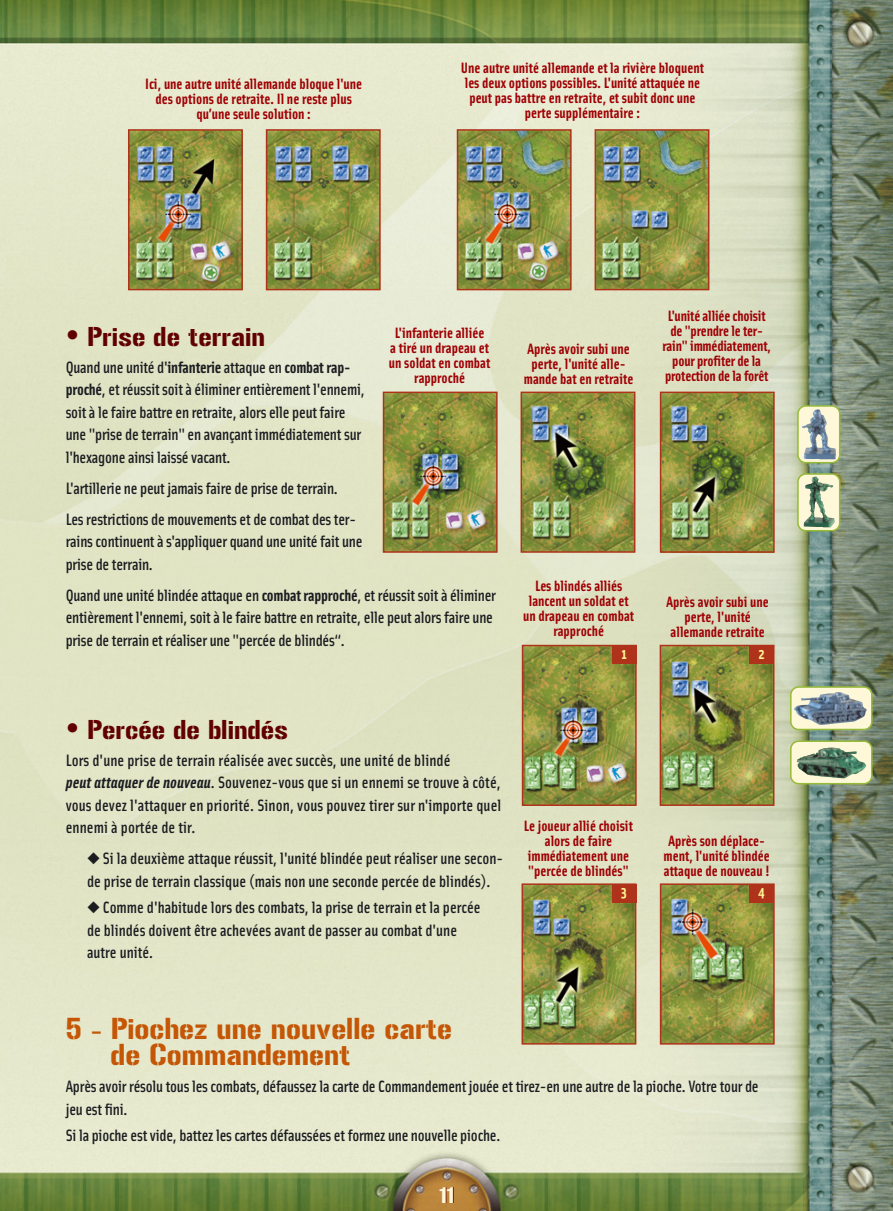
<style>
.page{position:relative;width:893px;height:1211px;background:#fff}
.page>*{position:absolute;margin:0;border:0;box-sizing:border-box;transform-origin:0 0}
.t1{font:30px/26.7px "Gunplay";color:#c45605}
.t2{font:27px "Gunplay";color:#610000}
.t3{font:22.5px "Gunplay";color:#fff8d8}
.t4{font:500 16.5px/22.5px "Solex";letter-spacing:-.015em;color:#1b1c20}
.t5{font:500 16.5px/22.5px "Solex";letter-spacing:.005em;color:#1b1c20}
.t6{font:700 15px/15px "Solex";color:#9f0004;text-align:center}
.t7{font:700 15px "Solex";color:#fff594}
.s1{font-weight:700}
.s2{font-weight:700;font-style:italic}
</style>
<div class="page">
<img style="left:0;top:0;width:892px;height:1210px">
<img style="left:269px;top:132px;width:108px;height:155px">
<div style="left:266px;top:129px;width:114px;height:161px;border:2px solid #af321b"></div>
<img style="left:131px;top:132px;width:109px;height:155px">
<div style="left:128px;top:129px;width:115px;height:161px;border:2px solid #af321b"></div>
<img style="left:523px;top:394px;width:109px;height:156px">
<div style="left:520px;top:391px;width:115px;height:162px;border:2px solid #af321b"></div>
<img style="left:386px;top:394px;width:108px;height:156px">
<div style="left:383px;top:391px;width:114px;height:162px;border:2px solid #af321b"></div>
<img style="left:662px;top:394px;width:109px;height:156px">
<div style="left:659px;top:391px;width:115px;height:162px;border:2px solid #af321b"></div>
<img style="left:662px;top:648px;width:109px;height:155px">
<div style="left:659px;top:645px;width:115px;height:161px;border:2px solid #af321b"></div>
<img style="left:525px;top:648px;width:108px;height:155px">
<div style="left:522px;top:645px;width:114px;height:161px;border:2px solid #af321b"></div>
<img style="left:524px;top:886px;width:109px;height:155px">
<div style="left:521px;top:883px;width:115px;height:161px;border:2px solid #af321b"></div>
<img style="left:662px;top:886px;width:109px;height:155px">
<div style="left:659px;top:883px;width:115px;height:161px;border:2px solid #af321b"></div>
<img style="left:597px;top:132px;width:109px;height:155px">
<div style="left:594px;top:129px;width:115px;height:161px;border:2px solid #af321b"></div>
<img style="left:460px;top:132px;width:108px;height:155px">
<div style="left:457px;top:129px;width:114px;height:161px;border:2px solid #af321b"></div>
<svg style="left:790px;top:686px;width:82px;height:44px;background:#aeb7a7"></svg>
<svg style="left:790px;top:740px;width:82px;height:44px;background:#a9b794"></svg>
<svg style="left:797px;top:473px;width:43px;height:58px;background:#bec9a2"></svg>
<svg style="left:797px;top:405px;width:43px;height:58px;background:#bec6b0"></svg>
<div style="left:612px;top:645px;width:24px;height:18px;background:#af321b"></div>
<div style="left:749px;top:645px;width:24px;height:18px;background:#af321b"></div>
<div style="left:612px;top:884px;width:24px;height:18px;background:#af321b"></div>
<div style="left:749px;top:884px;width:24px;height:18px;background:#af321b"></div>
<p class="t6" style="left:145px;top:78px;width:218px">Ici, une autre unité allemande bloque l'une des options de retraite. Il ne reste plus qu’une seule solution :</p>
<p class="t6" style="left:461px;top:62px;width:245px">Une autre unité allemande et la rivière bloquent les deux options possibles. L'unité attaquée ne peut pas battre en retraite, et subit donc une perte supplémentaire :</p>
<h2 class="t2" style="left:66px;top:327px;width:201px">• Prise de terrain</h2>
<p class="t4" style="left:66px;top:357px;width:301px">Quand une unité d'<span class="s1">infanterie</span> attaque en <span class="s1">combat rap&shy;proché</span>, et réussit soit à éliminer entièrement l'ennemi, soit à le faire battre en retraite, alors elle peut faire une "prise de terrain" en avançant immédiatement sur l'hexagone ainsi laissé vacant.</p>
<p class="t4" style="left:66px;top:474px;width:292px;line-height:31px">L'artillerie ne peut jamais faire de prise de terrain.<br>Les restrictions de mouvements et de combat des ter-</p>
<p class="t4" style="left:66px;top:532px;width:298px">rains continuent à s'appliquer quand une unité fait une prise de terrain.</p>
<p class="t4" style="left:66px;top:585px;width:432px">Quand une unité blindée attaque en <span class="s1">combat rapproché</span>, et réussit soit à éliminer entièrement l'ennemi, soit à le faire battre en retraite, elle peut alors faire une prise de terrain et réaliser une "percée de blindés“.</p>
<p class="t6" style="left:389px;top:327px;width:103px">L'infanterie alliée<br>a tiré un drapeau et un soldat en combat rapproché</p>
<p class="t6" style="left:524px;top:342px;width:111px">Après avoir subi une perte, l'unité alle&shy;mande bat en retraite</p>
<p class="t6" style="left:662px;top:310px;width:110px">L'unité alliée choisit de "prendre le ter&shy;rain" immédiatement, pour profiter de la protection de la forêt</p>
<p class="t6" style="left:523px;top:580px;width:112px">Les blindés alliés lancent un soldat et un drapeau en combat rapproché</p>
<p class="t6" style="left:666px;top:595px;width:104px">Après avoir subi une perte, l'unité allemande retraite</p>
<p class="t7" style="left:621px;top:648px;width:7px">1</p>
<p class="t7" style="left:758px;top:648px;width:8px">2</p>
<h2 class="t2" style="left:66px;top:719px;width:224px">• Percée de blindés</h2>
<p class="t5" style="left:66px;top:750px;width:437px">Lors d'une prise de terrain réalisée avec succès, une unité de blindé<br><span class="s2">peut attaquer de nouveau</span>. Souvenez-vous que si un ennemi se trouve à côté, vous devez l'attaquer en priorité. Sinon, vous pouvez tirer sur n'importe quel ennemi à portée de tir.</p>
<p class="t4" style="left:87px;top:848px;width:418px">◆ Si la deuxième attaque réussit, l'unité blindée peut réaliser une secon&shy;de prise de terrain classique (mais non une seconde percée de blindés).</p>
<p class="t4" style="left:87px;top:898px;width:395px">◆ Comme d'habitude lors des combats, la prise de terrain et la percée de blindés doivent être achevées avant de passer au combat d'une autre unité.</p>
<p class="t6" style="left:524px;top:819px;width:110px">Le joueur allié choisit alors de faire immédiatement une "percée de blindés"</p>
<p class="t6" style="left:663px;top:834px;width:108px">Après son déplace&shy;ment, l'unité blindée attaque de nouveau !</p>
<p class="t7" style="left:621px;top:887px;width:7px">3</p>
<p class="t7" style="left:758px;top:887px;width:8px">4</p>
<h1 class="t1" style="left:111px;top:1017px;width:342px;text-indent:-45px">5 - Piochez une nouvelle carte de Commandement</h1>
<p class="t4" style="left:66px;top:1076px;width:694px">Après avoir résolu tous les combats, défaussez la carte de Commandement jouée et tirez-en une autre de la pioche. Votre tour de jeu est fini.</p>
<p class="t4" style="left:66px;top:1126px;width:436px">Si la pioche est vide, battez les cartes défaussées et formez une nouvelle pioche.</p>
<h3 class="t3" style="left:439px;top:1186px;width:16px">11</h3>
</div>
